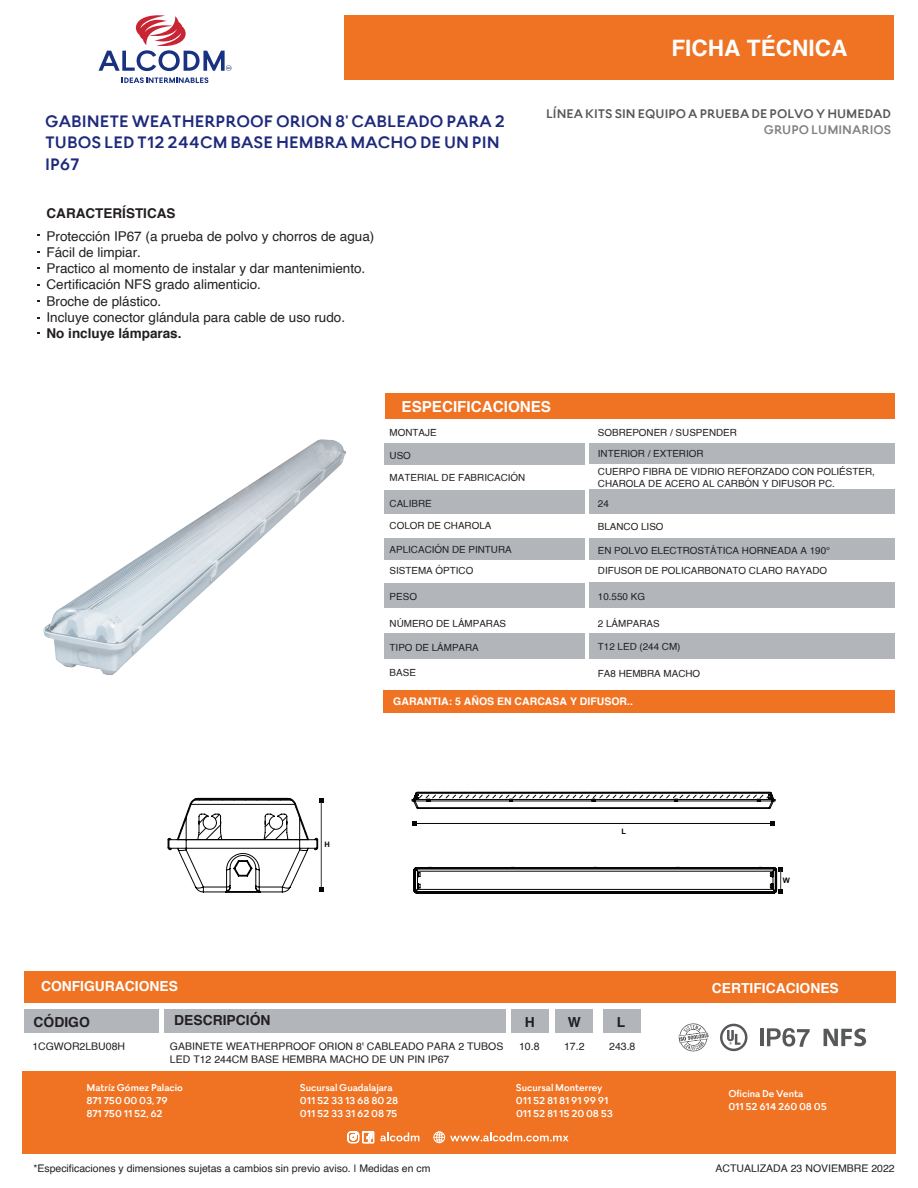
<style>
.page{position:relative;width:918px;height:1188px;background:#fff}
.page>*{position:absolute;margin:0;border:0;box-sizing:border-box;transform-origin:0 0}
.t1{font:700 22.65px "Helvetica";color:#fff}
.t2{font:700 18px/21.6px "Firme";color:#1d297c}
.t3{font:700 15.15px "Helvetica";color:#fff}
.t4{font:700 13.8px "Helvetica";color:#fff}
.t5{font:700 13.8px "Helvetica";color:#231f20}
.t6{font:700 13.65px "Firme";color:#57585a}
.t7{font:700 13.65px "Firme";color:#808285}
.t8{font:13.5px/16.2px "Helvetica";color:#231f20}
.t9{font:700 13.5px "Helvetica";color:#231f20}
.t10{font:700 10.8px/13px "Firme";letter-spacing:-.01em;color:#fff}
.t11{font:10.5px/12.6px "Helvetica";color:#231f20}
.t12{font:700 10.5px "Helvetica";color:#fff}
.t13{font:9.9px/21px "Helvetica";color:#231f20}
.t14{font:700 7.5px "Arial";color:#050504}
</style>
<div class="page">
<img style="left:43px;top:439px;width:349px;height:252px">
<svg style="left:412px;top:792px;width:363px;height:17px"></svg>
<svg style="left:412px;top:821px;width:4px;height:5px"></svg>
<hr style="left:414px;top:823px;width:359px;height:1px;background:#050504">
<svg style="left:771px;top:821px;width:4px;height:5px"></svg>
<svg style="left:413px;top:867px;width:370px;height:27px"></svg>
<svg style="left:167px;top:798px;width:156px;height:94px"></svg>
<hr style="left:760px;top:1028px;width:3px;height:18px;background:#57585a">
<svg style="left:767px;top:1028px;width:43px;height:19px"></svg>
<svg style="left:720px;top:1024px;width:27px;height:27px"></svg>
<svg style="left:824px;top:1028px;width:42px;height:18px"></svg>
<svg style="left:678px;top:1023px;width:31px;height:29px"></svg>
<div style="left:24px;top:1009px;width:134px;height:24px;background:#b2b6bb"></div>
<div style="left:164px;top:1009px;width:342px;height:24px;background:#b2b6bb"></div>
<div style="left:511px;top:1009px;width:38px;height:24px;background:#b2b6bb"></div>
<div style="left:556px;top:1009px;width:37px;height:24px;background:#b2b6bb"></div>
<div style="left:603px;top:1009px;width:38px;height:24px;background:#b2b6bb"></div>
<div style="left:24px;top:972px;width:872px;height:31px;background:#ef7323"></div>
<div style="left:22px;top:1072px;width:874px;height:82px;background:#ef7323"></div>
<div style="left:433px;top:1132px;width:12px;height:11px;border:1px solid #fff;border-radius:50%"></div>
<svg style="left:434px;top:1131px;width:135px;height:12px"></svg>
<svg style="left:380px;top:1132px;width:39px;height:9px"></svg>
<svg style="left:347px;top:1131px;width:27px;height:12px"></svg>
<div style="left:384px;top:633px;width:201px;height:25px;background:#b2b6bb"></div>
<div style="left:384px;top:659px;width:201px;height:25px;background:#fff"></div>
<div style="left:589px;top:633px;width:305px;height:25px;background:#b2b6bb"></div>
<div style="left:384px;top:582px;width:201px;height:25px;background:#b2b6bb"></div>
<div style="left:384px;top:560px;width:201px;height:22px;background:#fff"></div>
<div style="left:384px;top:608px;width:201px;height:25px;background:#fff"></div>
<div style="left:589px;top:582px;width:305px;height:25px;background:#b2b6bb"></div>
<div style="left:384px;top:538px;width:200px;height:22px;background:#b2b6bb"></div>
<div style="left:589px;top:538px;width:305px;height:22px;background:#b2b6bb"></div>
<div style="left:384px;top:465px;width:201px;height:25px;background:#fff"></div>
<div style="left:384px;top:514px;width:201px;height:24px;background:#fff"></div>
<div style="left:384px;top:443px;width:201px;height:22px;background:#b2b6bb"></div>
<div style="left:384px;top:490px;width:201px;height:24px;background:#b2b6bb"></div>
<div style="left:589px;top:442px;width:305px;height:22px;background:#b2b6bb"></div>
<div style="left:589px;top:489px;width:305px;height:25px;background:#b2b6bb"></div>
<div style="left:384px;top:421px;width:200px;height:22px;background:#fff"></div>
<div style="left:385px;top:394px;width:509px;height:25px;background:#ef7323"></div>
<div style="left:383px;top:691px;width:512px;height:22px;background:#ef7323"></div>
<svg style="left:99px;top:15px;width:132px;height:56px"></svg>
<svg style="left:122px;top:77px;width:86px;height:6px"></svg>
<div style="left:344px;top:16px;width:549px;height:64px;background:#ef7323"></div>
<h1 class="t1" style="left:671px;top:30px;width:178px">FICHA TÉCNICA</h1>
<h3 class="t6" style="left:546px;top:106px;width:347px">LÍNEA KITS SIN EQUIPO A PRUEBA DE POLVO Y HUMEDAD</h3>
<h2 class="t2" style="left:45px;top:110px;width:461px">GABINETE WEATHERPROOF ORION 8' CABLEADO PARA 2<br>TUBOS LED T12 244CM BASE HEMBRA MACHO DE UN PIN<br>IP67</h2>
<h3 class="t7" style="left:764px;top:121px;width:129px">GRUPO LUMINARIOS</h3>
<h3 class="t9" style="left:47px;top:202px;width:130px">CARACTERÍSTICAS</h3>
<h3 class="t8" style="left:47px;top:228px;width:329px">Protección IP67 (a prueba de polvo y chorros de agua)<br>Fácil de limpiar.<br>Practico al momento de instalar y dar mantenimiento.<br>Certificación NFS grado alimenticio.<br>Broche de plástico.<br>Incluye conector glándula para cable de uso rudo.</h3>
<h3 class="t9" style="left:47px;top:322px;width:137px">No incluye lámparas.</h3>
<h3 class="t3" style="left:402px;top:394px;width:151px">ESPECIFICACIONES</h3>
<p class="t13" style="left:390px;top:423px;width:49px">MONTAJE</p>
<p class="t13" style="left:390px;top:445px;width:23px">USO</p>
<p class="t13" style="left:390px;top:468px;width:137px">MATERIAL DE FABRICACIÓN</p>
<p class="t13" style="left:390px;top:493px;width:44px">CALIBRE</p>
<p class="t13" style="left:390px;top:540px;width:124px">APLICACIÓN DE PINTURA</p>
<p class="t13" style="left:598px;top:540px;width:234px">EN POLVO ELECTROSTÁTICA HORNEADA A 190°</p>
<p class="t13" style="left:598px;top:423px;width:141px">SOBREPONER / SUSPENDER<br>INTERIOR / EXTERIOR</p>
<p class="t13" style="left:598px;top:466px;width:278px;line-height:11.9px">CUERPO FIBRA DE VIDRIO REFORZADO CON POLIÉSTER,<br>CHAROLA DE ACERO AL CARBÓN Y DIFUSOR PC.</p>
<p class="t13" style="left:598px;top:493px;width:12px">24</p>
<p class="t13" style="left:598px;top:516px;width:67px">BLANCO LISO</p>
<p class="t13" style="left:390px;top:516px;width:103px">COLOR DE CHAROLA</p>
<p class="t13" style="left:390px;top:561px;width:85px">SISTEMA ÓPTICO</p>
<p class="t13" style="left:598px;top:561px;width:231px">DIFUSOR DE POLICARBONATO CLARO RAYADO</p>
<p class="t13" style="left:390px;top:586px;width:29px">PESO</p>
<p class="t13" style="left:598px;top:586px;width:49px">10.550 KG</p>
<p class="t13" style="left:390px;top:613px;width:118px">NÚMERO DE LÁMPARAS</p>
<p class="t13" style="left:390px;top:637px;width:91px">TIPO DE LÁMPARA</p>
<p class="t13" style="left:390px;top:663px;width:28px">BASE</p>
<p class="t13" style="left:598px;top:613px;width:63px">2 LÁMPARAS</p>
<p class="t13" style="left:598px;top:636px;width:84px">T12 LED (244 CM)</p>
<p class="t13" style="left:598px;top:663px;width:104px">FA8 HEMBRA MACHO</p>
<p class="t12" style="left:393px;top:693px;width:241px">GARANTIA: 5 AÑOS EN CARCASA Y DIFUSOR..</p>
<p class="t14" style="left:324px;top:839px;width:7px">H</p>
<p class="t14" style="left:622px;top:826px;width:6px">L</p>
<p class="t14" style="left:783px;top:875px;width:9px">W</p>
<h3 class="t4" style="left:41px;top:975px;width:139px">CONFIGURACIONES</h3>
<h3 class="t4" style="left:712px;top:977px;width:129px">CERTIFICACIONES</h3>
<h3 class="t5" style="left:34px;top:1011px;width:58px">CÓDIGO</h3>
<h3 class="t5" style="left:174px;top:1009px;width:98px">DESCRIPCIÓN</h3>
<h3 class="t5" style="left:525px;top:1011px;width:12px">H</h3>
<h3 class="t5" style="left:568px;top:1011px;width:15px">W</h3>
<h3 class="t5" style="left:617px;top:1011px;width:10px">L</h3>
<p class="t11" style="left:32px;top:1040px;width:94px">1CGWOR2LBU08H</p>
<p class="t11" style="left:170px;top:1040px;width:335px">GABINETE WEATHERPROOF ORION 8' CABLEADO PARA 2 TUBOS<br>LED T12 244CM BASE HEMBRA MACHO DE UN PIN IP67</p>
<p class="t11" style="left:519px;top:1040px;width:22px">10.8</p>
<p class="t11" style="left:564px;top:1040px;width:22px">17.2</p>
<p class="t11" style="left:609px;top:1040px;width:28px">243.8</p>
<p class="t10" style="left:86px;top:1081px;width:98px">Matríz Gómez Palacio<br>871 750 00 03, 79<br>871 750 11 52, 62</p>
<p class="t10" style="left:300px;top:1081px;width:100px">Sucursal Guadalajara<br>011 52 33 13 68 80 28<br>011 52 33 31 62 08 75</p>
<p class="t10" style="left:516px;top:1081px;width:99px">Sucursal Monterrey<br>011 52 81 81 91 99 91<br>011 52 81 15 20 08 53</p>
<p class="t10" style="left:728px;top:1087px;width:100px">Oficina De Venta<br>011 52 614 260 08 05</p>
<p class="t11" style="left:33px;top:1163px;width:399px">*Especificaciones y dimensiones sujetas a cambios sin previo aviso. | Medidas en cm</p>
<p class="t11" style="left:716px;top:1162px;width:181px">ACTUALIZADA 23 NOVIEMBRE 2022</p>
</div>
